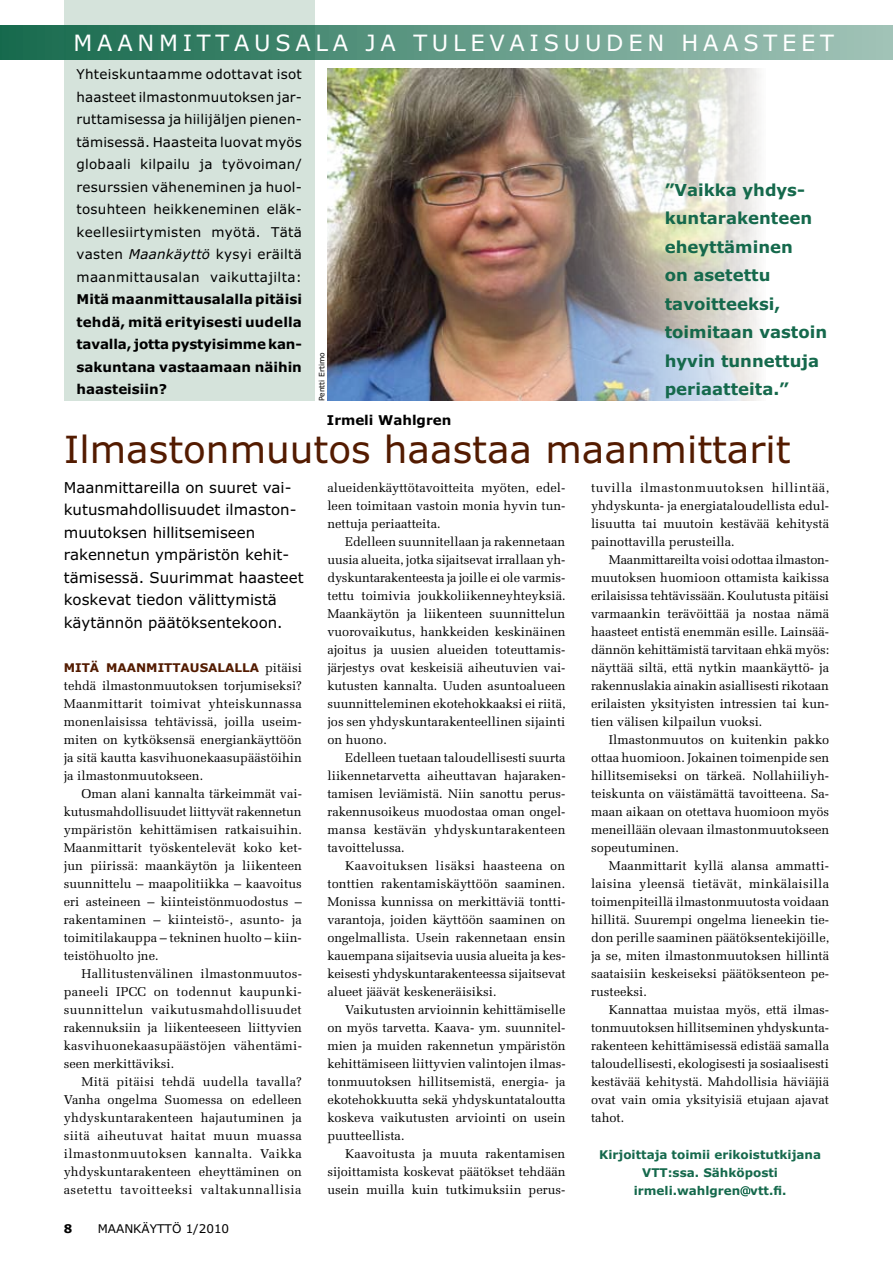
<style>
.page{position:relative;width:893px;height:1263px;background:#fff}
.page>*{position:absolute;margin:0;border:0;box-sizing:border-box;transform-origin:0 0}
.t1{font:37.5px "MS Verdana";color:#531b00}
.t2{font:22.5px "MS Verdana";letter-spacing:.21em;color:#fff}
.t3{font:700 16.5px/28.5px "MS Verdana";color:#15694c}
.t4{font:15px/22.5px "MS Verdana";color:#000}
.t5{font:13.5px/22.5px "MS Verdana";letter-spacing:.03em;color:#000;text-align:justify}
.t6{font:700 13.5px/22.5px "MS Verdana";color:#000;text-align:justify}
.t7{font:12.75px/18px "Melior";color:#000;text-align:justify}
.t8{font:700 12px/18px "MS Verdana";color:#15694c;text-align:center}
.t9{font:700 12px "MS Verdana";color:#531b00}
.t10{font:12px "MS Verdana";color:#000}
.t11{font:700 12px "MS Verdana";color:#000}
.t12{font:7.5px "MS Verdana";color:#000}
.s1{font-style:italic}
</style>
<div class="page">
<img style="left:327px;top:68px;width:432px;height:333px">
<svg style="left:740px;top:1186px;width:10px;height:10px"></svg>
<div style="left:64px;top:0;width:251px;height:401px;background:#d5e3db"></div>
<div style="left:0;top:26px;width:893px;height:34px;background:linear-gradient(to right,#14684b,#a6c6bb)"></div>
<h2 class="t2" style="left:74px;top:29px;width:44px">Maanmitta</h2>
<h2 class="t2" style="left:254px;top:29px;width:40px">usala</h2>
<h2 class="t2" style="left:366px;top:29px;width:161px">ja -t ul evais</h2>
<h2 class="t2" style="left:564px;top:29px;width:135px">uuden -haast</h2>
<h2 class="t2" style="left:782px;top:29px;width:48px">eet</h2>
<p class="t5" style="left:77px;top:63px;width:227px">Yhteiskuntaamme odottavat isot haasteet ilmastonmuutoksen jar&shy;ruttamisessa ja hiilijäljen pienen&shy;tämisessä. Haasteita luovat myös globaali kilpailu ja työvoiman/ resurssien väheneminen ja huol&shy;tosuhteen heikkeneminen eläk&shy;keellesiirtymisten myötä. Tätä vasten <span class="s1">Maankäyttö</span> kysyi eräiltä maanmittausalan vaikuttajilta:</p>
<p class="t6" style="left:77px;top:288px;width:227px">Mitä maanmittausalalla pitäisi tehdä, mitä erityisesti uudella tavalla, jotta pystyisimme kan&shy;sakuntana vastaamaan näihin haasteisiin?</p>
<p class="t12" style="left:317px;top:401px;width:51px;rotate:-90deg">Pentti Ertimo</p>
<p class="t3" style="left:665px;top:175px;width:164px">”Vaikka yhdys&shy;kuntarakenteen eheyttäminen<br>on asetettu tavoitteeksi, toimitaan vastoin hyvin tunnettuja periaatteita.”</p>
<p class="t6" style="left:327px;top:409px;width:126px">Irmeli Wahlgren</p>
<h1 class="t1" style="left:64px;top:426px;width:728px">Ilmastonmuutos haastaa maanmittarit</h1>
<p class="t4" style="left:64px;top:476px;width:241px">Maanmittareilla on suuret vai&shy;kutusmahdollisuudet ilmaston&shy;muutoksen hillitsemiseen rakennetun ympäristön kehit&shy;tämisessä. Suurimmat haasteet koskevat tiedon välittymistä käytännön päätöksentekoon.</p>
<p class="t7" style="left:591px;top:478px;width:240px">tuvilla ilmastonmuutoksen hillintää, yhdyskunta- ja energiataloudellista edul&shy;lisuutta tai muutoin kestävää kehitystä painottavilla perusteilla.</p>
<p class="t7" style="left:591px;top:550px;width:240px;text-indent:18px">Maanmittareilta voisi odottaa ilmaston&shy;muutoksen huomioon ottamista kaikissa erilaisissa tehtävissään. Koulutusta pitäisi varmaankin terävöittää ja nostaa nämä haasteet entistä enemmän esille. Lainsää&shy;dännön kehittämistä tarvitaan ehkä myös: näyttää siltä, että nytkin maankäyttö- ja rakennuslakia ainakin asiallisesti rikotaan erilaisten yksityisten intressien tai kun&shy;tien välisen kilpailun vuoksi.</p>
<p class="t7" style="left:591px;top:731px;width:240px;text-indent:18px">Ilmastonmuutos on kuitenkin pakko ottaa huomioon. Jokainen toimenpide sen hillitsemiseksi on tärkeä. Nollahiiliyh&shy;teiskunta on väistämättä tavoitteena. Sa&shy;maan aikaan on otettava huomioon myös meneillään olevaan ilmastonmuutokseen sopeutuminen.</p>
<p class="t7" style="left:591px;top:857px;width:240px;text-indent:18px">Maanmittarit kyllä alansa ammatti&shy;laisina yleensä tietävät, minkälaisilla toimenpiteillä ilmastonmuutosta voidaan hillitä. Suurempi ongelma lieneekin tie&shy;don perille saaminen päätöksentekijöille, ja se, miten ilmastonmuutoksen hillintä saataisiin keskeiseksi päätöksenteon pe&shy;rusteeksi.</p>
<p class="t7" style="left:591px;top:1001px;width:240px;text-indent:18px">Kannattaa muistaa myös, että ilmas&shy;tonmuutoksen hillitseminen yhdyskunta&shy;rakenteen kehittämisessä edistää samalla taloudellisesti, ekologisesti ja sosiaalisesti kestävää kehitystä. Mahdollisia häviäjiä ovat vain omia yksityisiä etujaan ajavat tahot.</p>
<p class="t7" style="left:327px;top:478px;width:240px">alueidenkäyttötavoitteita myöten, edel&shy;leen toimitaan vastoin monia hyvin tun&shy;nettuja periaatteita.</p>
<p class="t7" style="left:327px;top:533px;width:240px;text-indent:18px">Edelleen suunnitellaan ja rakennetaan uusia alueita, jotka sijaitsevat irrallaan yh&shy;dyskuntarakenteesta ja joille ei ole varmis&shy;tettu toimivia joukkoliikenneyhteyksiä.<br>Maankäytön ja liikenteen suunnittelun vuorovaikutus, hankkeiden keskinäinen ajoitus ja uusien alueiden toteuttamis&shy;järjestys ovat keskeisiä aiheutuvien vai&shy;kutusten kannalta. Uuden asuntoalueen suunnitteleminen ekotehokkaaksi ei riitä, jos sen yhdyskuntarakenteellinen sijainti on huono.</p>
<p class="t7" style="left:327px;top:749px;width:240px;text-indent:18px">Edelleen tuetaan taloudellisesti suurta liikennetarvetta aiheuttavan hajaraken&shy;tamisen leviämistä. Niin sanottu perus&shy;rakennusoikeus muodostaa oman ongel&shy;mansa kestävän yhdyskuntarakenteen tavoittelussa.</p>
<p class="t7" style="left:327px;top:857px;width:240px;text-indent:18px">Kaavoituksen lisäksi haasteena on tonttien rakentamiskäyttöön saaminen.<br>Monissa kunnissa on merkittäviä tontti&shy;varantoja, joiden käyttöön saaminen on ongelmallista. Usein rakennetaan ensin kauempana sijaitsevia uusia alueita ja kes&shy;keisesti yhdyskuntarakenteessa sijaitsevat alueet jäävät keskeneräisiksi.</p>
<p class="t7" style="left:327px;top:1001px;width:240px;text-indent:18px">Vaikutusten arvioinnin kehittämiselle on myös tarvetta. Kaava- ym. suunnitel&shy;mien ja muiden rakennetun ympäristön kehittämiseen liittyvien valintojen ilmas&shy;tonmuutoksen hillitsemistä, energia- ja ekotehokkuutta sekä yhdyskuntataloutta koskeva vaikutusten arviointi on usein puutteellista.</p>
<p class="t7" style="left:327px;top:1145px;width:240px;text-indent:18px">Kaavoitusta ja muuta rakentamisen sijoittamista koskevat päätökset tehdään usein muilla kuin tutkimuksiin perus-</p>
<p class="t9" style="left:64px;top:660px;width:21px">Mitä</p>
<p class="t9" style="left:106px;top:660px;width:10px">maanmittausalalla</p>
<p class="t7" style="left:64px;top:659px;width:240px;text-indent:201px">pitäisi tehdä ilmastonmuutoksen torjumiseksi?<br>Maanmittarit toimivat yhteiskunnassa monenlaisissa tehtävissä, joilla useim&shy;miten on kytköksensä energiankäyttöön ja sitä kautta kasvihuonekaasupäästöihin ja ilmastonmuutokseen.</p>
<p class="t7" style="left:64px;top:785px;width:240px;text-indent:18px">Oman alani kannalta tärkeimmät vai&shy;kutusmahdollisuudet liittyvät rakennetun ympäristön kehittämisen ratkaisuihin.<br>Maanmittarit työskentelevät koko ket&shy;jun piirissä: maankäytön ja liikenteen suunnittelu – maapolitiikka – kaavoitus eri asteineen – kiinteistönmuodostus – rakentaminen – kiinteistö-, asunto- ja toimitilakauppa – tekninen huolto – kiin&shy;teistöhuolto jne.</p>
<p class="t7" style="left:64px;top:965px;width:240px;text-indent:18px">Hallitustenvälinen ilmastonmuutos&shy;paneeli IPCC on todennut kaupunki&shy;suunnittelun vaikutusmahdollisuudet rakennuksiin ja liikenteeseen liittyvien kasvihuonekaasupäästöjen vähentämi&shy;seen merkittäviksi.</p>
<p class="t7" style="left:64px;top:1073px;width:240px;text-indent:18px">Mitä pitäisi tehdä uudella tavalla?<br>Vanha ongelma Suomessa on edelleen yhdyskuntarakenteen hajautuminen ja siitä aiheutuvat haitat muun muassa ilmastonmuutoksen kannalta. Vaikka yhdyskuntarakenteen eheyttäminen on asetettu tavoitteeksi valtakunnallisia</p>
<p class="t8" style="left:599px;top:1145px;width:223px">Kirjoittaja toimii erikoistutkijana<br>VTT:ssa. Sähköposti irmeli.wahlgren vtt.fi.</p>
<p class="t11" style="left:64px;top:1221px;width:10px">8</p>
<p class="t10" style="left:98px;top:1221px;width:133px">MAANKÄYTTÖ 1/2010</p>
</div>
